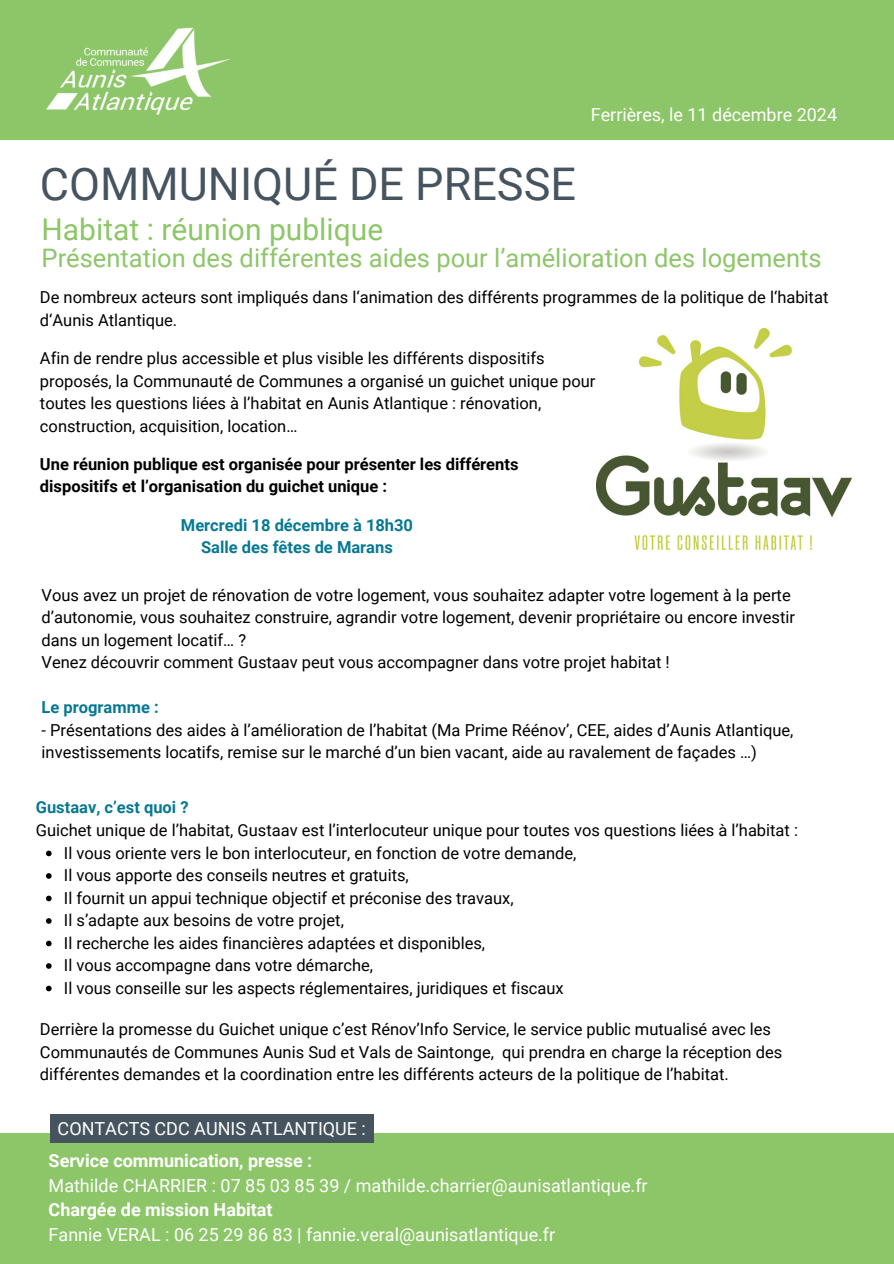
<style>
.page{position:relative;width:894px;height:1264px;background:#fff}
.page>*{position:absolute;margin:0;border:0;box-sizing:border-box;transform-origin:0 0}
.t1{font:45px "Roboto";color:#45545f}
.t2{font:30px "Roboto";color:#8dc668}
.t3{font:25.5px "Roboto";color:#8dc668}
.t4{font:18px "Roboto";color:#fff}
.t5{font:700 18px "Roboto";color:#fff}
.t6{font:16.5px/22.5px "Roboto";color:#000}
.t7{font:700 16.5px/22.5px "Roboto";color:#000}
.t8{font:700 16.5px/22.5px "Roboto";color:#077893;text-align:center}
</style>
<div class="page">
<div style="left:0;top:0;width:893px;height:140px;background:#8dc668"></div>
<img style="left:46px;top:27px;width:185px;height:88px">
<img style="left:596px;top:328px;width:255px;height:222px">
<div style="left:0;top:1132px;width:893px;height:131px;background:#8dc668"></div>
<div style="left:50px;top:1114px;width:323px;height:29px;background:#45545f"></div>
<svg style="left:46px;top:850px;width:6px;height:6px"></svg>
<svg style="left:46px;top:873px;width:6px;height:5px"></svg>
<svg style="left:46px;top:895px;width:6px;height:6px"></svg>
<svg style="left:46px;top:918px;width:6px;height:5px"></svg>
<svg style="left:46px;top:940px;width:6px;height:6px"></svg>
<svg style="left:46px;top:963px;width:6px;height:5px"></svg>
<svg style="left:46px;top:985px;width:6px;height:6px"></svg>
<p class="t1" style="left:40px;top:158px;width:537px">COMMUNIQUÉ DE PRESSE</p>
<h1 class="t4" style="left:590px;top:104px;width:248px">Ferrières, le 11 décembre 2024</h1>
<p class="t2" style="left:42px;top:212px;width:343px">Habitat : réunion publique</p>
<p class="t3" style="left:42px;top:244px;width:781px">Présentation des différentes aides pour l’amélioration des logements</p>
<p class="t6" style="left:40px;top:286px;width:789px">De nombreux acteurs sont impliqués dans l‘animation des différents programmes de la politique de l‘habitat d‘Aunis Atlantique.</p>
<p class="t6" style="left:40px;top:347px;width:557px">Afin de rendre plus accessible et plus visible les différents dispositifs proposés, la Communauté de Communes a organisé un guichet unique pour toutes les questions liées à l’habitat en Aunis Atlantique : rénovation, construction, acquisition, location…</p>
<h4 class="t7" style="left:40px;top:453px;width:480px">Une réunion publique est organisée pour présenter les différents dispositifs et l’organisation du guichet unique :</h4>
<p class="t8" style="left:181px;top:514px;width:233px">Mercredi 18 décembre à 18h30<br>Salle des fêtes de Marans</p>
<p class="t6" style="left:42px;top:583px;width:754px">Vous avez un projet de rénovation de votre logement, vous souhaitez adapter votre logement à la perte d’autonomie, vous souhaitez construire, agrandir votre logement, devenir propriétaire ou encore investir dans un logement locatif… ?</p>
<p class="t6" style="left:42px;top:651px;width:629px">Venez découvrir comment Gustaav peut vous accompagner dans votre projet habitat !</p>
<p class="t8" style="left:42px;top:696px;width:119px">Le programme :</p>
<p class="t6" style="left:42px;top:718px;width:753px">- Présentations des aides à l’amélioration de l’habitat (Ma Prime Réénov’, CEE, aides d’Aunis Atlantique, investissements locatifs, remise sur le marché d’un bien vacant, aide au ravalement de façades …)</p>
<p class="t8" style="left:36px;top:796px;width:154px">Gustaav, c’est quoi ?</p>
<p class="t6" style="left:36px;top:819px;width:763px">Guichet unique de l’habitat, Gustaav est l’interlocuteur unique pour toutes vos questions liées à l’habitat :</p>
<p class="t6" style="left:64px;top:841px;width:514px">Il vous oriente vers le bon interlocuteur, en fonction de votre demande,</p>
<p class="t6" style="left:64px;top:864px;width:346px">Il vous apporte des conseils neutres et gratuits,</p>
<p class="t6" style="left:64px;top:886px;width:451px">Il fournit un appui technique objectif et préconise des travaux,</p>
<p class="t6" style="left:64px;top:909px;width:281px">Il s’adapte aux besoins de votre projet,</p>
<p class="t6" style="left:64px;top:931px;width:422px">Il recherche les aides financières adaptées et disponibles,</p>
<p class="t6" style="left:64px;top:954px;width:310px">Il vous accompagne dans votre démarche,</p>
<h3 class="t6" style="left:64px;top:976px;width:501px">Il vous conseille sur les aspects réglementaires, juridiques et fiscaux</h3>
<p class="t6" style="left:40px;top:1018px;width:743px">Derrière la promesse du Guichet unique c’est Rénov’Info Service, le service public mutualisé avec les<br>Communautés de Communes Aunis Sud et Vals de Saintonge, qui prendra en charge la réception des différentes demandes et la coordination entre les différents acteurs de la politique de l’habitat.</p>
<h4 class="t4" style="left:58px;top:1118px;width:310px">CONTACTS CDC AUNIS ATLANTIQUE :</h4>
<h2 class="t5" style="left:49px;top:1150px;width:265px">Service communication, presse :</h2>
<p class="t4" style="left:49px;top:1174px;width:600px">Mathilde CHARRIER : 07 85 03 85 39 / mathilde.charrier@aunisatlantique.fr</p>
<p class="t5" style="left:49px;top:1199px;width:225px">Chargée de mission Habitat</p>
<p class="t4" style="left:49px;top:1224px;width:508px">Fannie VERAL : 06 25 29 86 83 | fannie.veral@aunisatlantique.fr</p>
</div>
